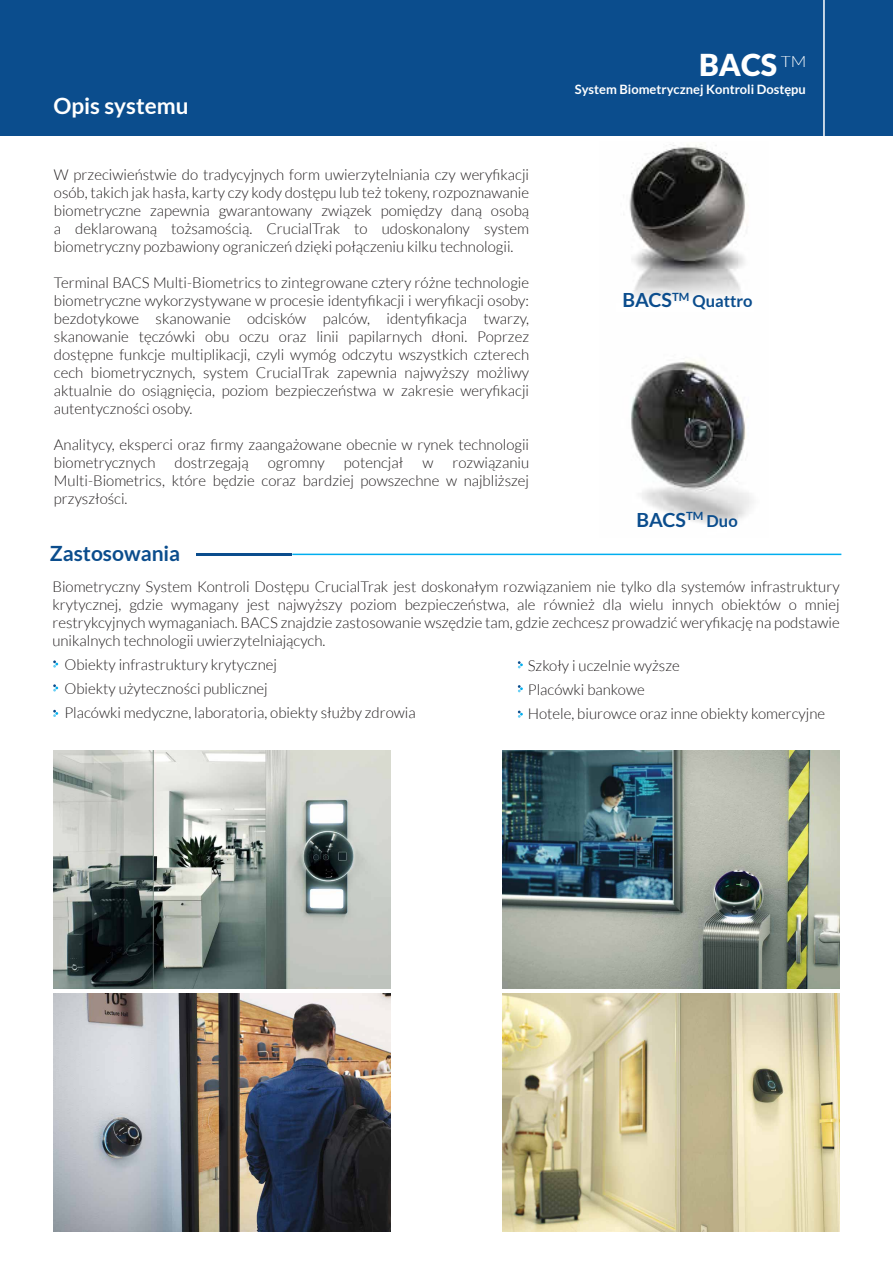
<style>
.page{position:relative;width:893px;height:1263px;background:#fff}
.page>*{position:absolute;margin:0;border:0;box-sizing:border-box;transform-origin:0 0}
.t1{font:900 30.15px "Lato";color:#fff}
.t2{font:700 22.5px "Lato";color:#fff}
.t3{font:700 21px "Lato";color:#0b4d8d}
.t4{font:700 19.5px "Lato";color:#0b4d8d}
.t5{font:700 16.5px "Lato";color:#0b4d8d}
.t6{font:300 15px/18px "Lato";color:#231f20;text-align:justify}
.t7{font:700 12.9px "Lato";color:#fff}
.s1{font-size:19.5px}
.s2{font-size:16.5px}
</style>
<div class="page">
<img style="left:629px;top:144px;width:124px;height:381px">
<svg style="left:629px;top:275px;width:124px;height:37px"></svg>
<div style="left:0;top:0;width:893px;height:136px;background:#0b4d8d"></div>
<hr style="left:823px;top:0;width:2px;height:140px;background:#fff">
<hr style="left:292px;top:554px;width:549px;height:1px;background:#00aeef">
<hr style="left:196px;top:553px;width:96px;height:3px;background:#0b4d8d">
<svg style="left:53px;top:660px;width:5px;height:8px"></svg>
<svg style="left:53px;top:684px;width:5px;height:7px"></svg>
<svg style="left:53px;top:710px;width:5px;height:7px"></svg>
<svg style="left:518px;top:661px;width:5px;height:7px"></svg>
<svg style="left:518px;top:685px;width:5px;height:7px"></svg>
<svg style="left:518px;top:711px;width:5px;height:7px"></svg>
<img style="left:503px;top:750px;width:337px;height:238px">
<img style="left:54px;top:750px;width:337px;height:238px">
<img style="left:54px;top:993px;width:337px;height:238px">
<img style="left:503px;top:993px;width:337px;height:238px">
<h2 class="t2" style="left:53px;top:93px;width:137px">Opis systemu</h2>
<p class="t6" style="left:54px;top:166px;width:477px">W przeciwieństwie do tradycyjnych form uwierzytelniania czy weryfikacji osób, takich jak hasła, karty czy kody dostępu lub też tokeny, rozpoznawanie biometryczne zapewnia gwarantowany związek pomiędzy daną osobą a deklarowaną tożsamością. CrucialTrak to udoskonalony system biometryczny pozbawiony ograniczeń dzięki połączeniu kilku technologii.</p>
<p class="t6" style="left:54px;top:274px;width:477px">Terminal BACS Multi-Biometrics to zintegrowane cztery różne technologie biometryczne wykorzystywane w procesie identyfikacji i weryfikacji osoby: bezdotykowe skanowanie odcisków palców, identyfikacja twarzy, skanowanie tęczówki obu oczu oraz linii papilarnych dłoni. Poprzez dostępne funkcje multiplikacji, czyli wymóg odczytu wszystkich czterech cech biometrycznych, system CrucialTrak zapewnia najwyższy możliwy aktualnie do osiągnięcia, poziom bezpieczeństwa w zakresie weryfikacji autentyczności osoby.</p>
<p class="t6" style="left:54px;top:436px;width:477px">Analitycy, eksperci oraz firmy zaangażowane obecnie w rynek technologii biometrycznych</p>
<p class="t6" style="left:175px;top:454px;width:76px">dostrzegają</p>
<p class="t6" style="left:268px;top:454px;width:58px">ogromny</p>
<p class="t6" style="left:344px;top:454px;width:61px">potencjał</p>
<p class="t6" style="left:422px;top:454px;width:13px">w</p>
<p class="t6" style="left:54px;top:454px;width:477px;text-indent:399px">rozwiązaniu Multi-Biometrics, które będzie coraz bardziej powszechne w najbliższej przyszłości.</p>
<h3 class="t3" style="left:50px;top:541px;width:132px">Zastosowania</h3>
<h1 class="t1" style="left:699px;top:47px;width:109px">BACS <sup>TM</sup></h1>
<p class="t7" style="left:575px;top:82px;width:233px">System Biometrycznej Kontroli Dostępu</p>
<p class="t5" style="left:622px;top:292px;width:131px"><span class="s1">BACS</span><sup>TM</sup> Quattro</p>
<h3 class="t4" style="left:636px;top:509px;width:103px">BACS<sup>TM</sup> <span class="s2">Duo</span></h3>
<p class="t6" style="left:52px;top:578px;width:789px">Biometryczny System Kontroli Dostępu CrucialTrak jest doskonałym rozwiązaniem nie tylko dla systemów infrastruktury krytycznej, gdzie wymagany jest najwyższy poziom bezpieczeństwa, ale również dla wielu innych obiektów o mniej restrykcyjnych wymaganiach. BACS znajdzie zastosowanie wszędzie tam, gdzie zechcesz prowadzić weryfikację na podstawie unikalnych technologii uwierzytelniających.</p>
<p class="t6" style="left:64px;top:653px;width:353px;line-height:24px;text-align:left">Obiekty infrastruktury krytycznej<br>Obiekty użyteczności publicznej<br>Placówki medyczne, laboratoria, obiekty służby zdrowia</p>
<p class="t6" style="left:528px;top:654px;width:299px;line-height:24px;text-align:left">Szkoły i uczelnie wyższe<br>Placówki bankowe<br>Hotele, biurowce oraz inne obiekty komercyjne</p>
</div>
